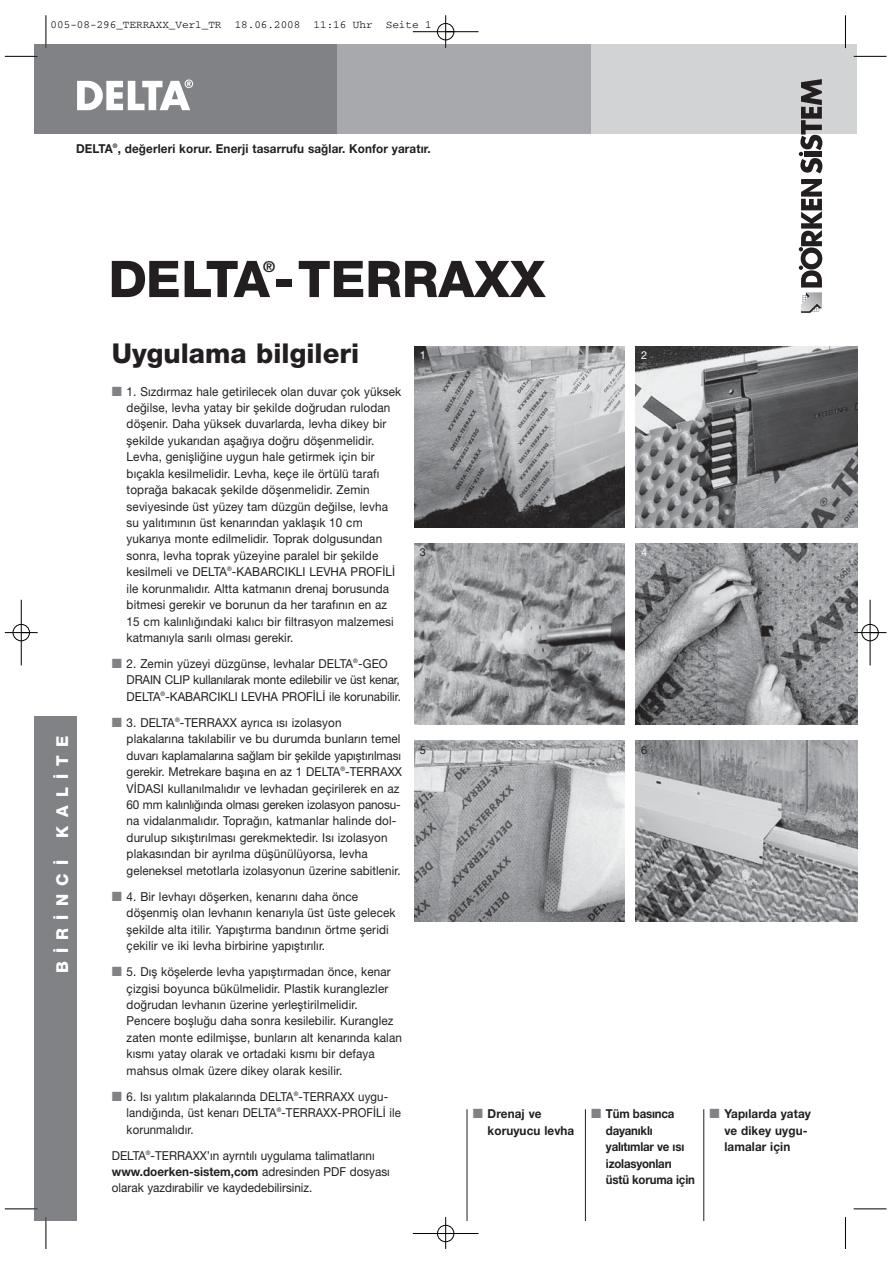
<style>
.page{position:relative;width:893px;height:1263px;background:#fff}
.page>*{position:absolute;margin:0;border:0;box-sizing:border-box;transform-origin:0 0}
.t1{font:800 50.7px "Helvetica Neue TU";color:#231f20}
.t2{font:800 27.45px "Helvetica Neue TU";color:#231f20}
.t3{font:800 16.5px "Helvetica Neue TU";letter-spacing:.505em;color:#fff}
.t4{font:700 15px "Helvetica Neue TU";color:#231f20}
.t5{font:12.3px/16.5px "Helvetica Neue TU";letter-spacing:.01em;color:#231f20;scale:.95 1}
.t6{font:700 12.3px/16.5px "Helvetica Neue TU";letter-spacing:.01em;color:#231f20;scale:.95 1}
.t7{font:12.3px/16.5px "Helvetica Neue TU";letter-spacing:.01em;color:#231f20;scale:.93 1}
.t8{font:700 12.3px/16.5px "Helvetica Neue TU";letter-spacing:-.015em;color:#231f20;scale:.93 1}
.t9{font:10.95px "Courier";color:#000}
.t10{font:10.95px "Helvetica Neue TU";color:#fff}
.t11{font:10.95px "Helvetica Neue TU";color:#231f20}
.s1{font-family:"European Pi Three";color:#808285}
.s2{font-weight:700}
.s3{font-family:"European Pi Three";font-weight:400;color:#808285}
</style>
<div class="page">
<div style="left:34px;top:716px;width:43px;height:505px;background:#808285"></div>
<img style="left:415px;top:346px;width:209px;height:181px">
<img style="left:415px;top:543px;width:209px;height:181px">
<img style="left:415px;top:741px;width:209px;height:180px">
<img style="left:636px;top:741px;width:221px;height:180px">
<img style="left:636px;top:346px;width:221px;height:181px">
<img style="left:636px;top:543px;width:221px;height:181px">
<div style="left:337px;top:45px;width:254px;height:89px;background:#a7a9ac"></div>
<div style="left:591px;top:45px;width:266px;height:89px;background:#d1d3d4"></div>
<div style="left:34px;top:45px;width:303px;height:89px;background:#808285"></div>
<svg style="left:77px;top:79px;width:116px;height:31px"></svg>
<hr style="left:585px;top:1109px;width:1px;height:112px;background:#231f20">
<hr style="left:467px;top:1109px;width:1px;height:112px;background:#231f20">
<hr style="left:703px;top:1109px;width:1px;height:112px;background:#231f20">
<svg style="left:799px;top:179px;width:23px;height:134px"></svg>
<svg style="left:799px;top:79px;width:23px;height:94px"></svg>
<hr style="left:46px;top:15px;width:1px;height:33px;background:#000">
<hr style="left:5px;top:56px;width:33px;height:1px;background:#000">
<hr style="left:845px;top:15px;width:1px;height:33px;background:#000">
<hr style="left:854px;top:56px;width:32px;height:1px;background:#000">
<hr style="left:46px;top:1217px;width:1px;height:32px;background:#000">
<hr style="left:5px;top:1209px;width:33px;height:1px;background:#000">
<hr style="left:845px;top:1217px;width:1px;height:32px;background:#000">
<hr style="left:854px;top:1209px;width:32px;height:1px;background:#000">
<div style="left:861px;top:624px;width:18px;height:17px;border:1px solid #fff;border-radius:50%"></div>
<hr style="left:413px;top:31px;width:65px;height:1px;background:#000">
<hr style="left:413px;top:1233px;width:65px;height:1px;background:#000">
<hr style="left:21px;top:600px;width:1px;height:65px;background:#000">
<hr style="left:870px;top:600px;width:1px;height:65px;background:#000">
<hr style="left:445px;top:15px;width:1px;height:33px;background:#000">
<hr style="left:445px;top:1217px;width:1px;height:32px;background:#000">
<hr style="left:5px;top:632px;width:33px;height:1px;background:#000">
<hr style="left:854px;top:632px;width:32px;height:1px;background:#000">
<div style="left:437px;top:23px;width:17px;height:17px;border:1px solid #000;border-radius:50%"></div>
<div style="left:437px;top:1225px;width:17px;height:17px;border:1px solid #000;border-radius:50%"></div>
<div style="left:13px;top:624px;width:17px;height:17px;border:1px solid #000;border-radius:50%"></div>
<div style="left:862px;top:624px;width:16px;height:17px;border:1px solid #000;border-radius:50%"></div>
<p class="t9" style="left:51px;top:21px;width:383px">005-08-296_TERRAXX_Verl_TR 18.06.2008 11:16 Uhr Seite 1</p>
<p class="t6" style="left:76px;top:141px;width:375px">DELTA<sup>®</sup>, de¤erleri korur. Enerji tasarrufu sa¤lar. Konfor yarat›r.</p>
<h3 class="t3" style="left:53px;top:838px;width:104px;rotate:-90deg">KAL‹TE</h3>
<h3 class="t3" style="left:53px;top:973px;width:115px;rotate:-90deg">B‹R‹NC‹</h3>
<p class="t4" style="left:263px;top:262px;width:14px">®</p>
<h1 class="t1" style="left:109px;top:250px;width:438px">DELTA-TERRAXX</h1>
<h2 class="t2" style="left:112px;top:337px;width:249px">Uygulama bilgileri</h2>
<p class="t5" style="left:127px;top:384px;width:291px;text-indent:-15px"><span class="s1">-</span> 1. S›zd›rmaz hale getirilecek olan duvar çok yüksek de¤ilse, levha yatay bir flekilde do¤rudan rulodan döflenir. Daha yüksek duvarlarda, levha dikey bir flekilde yukar›dan afla¤›ya do¤ru döflenmelidir.<br>Levha, geniflli¤ine uygun hale getirmek için bir b›çakla kesilmelidir. Levha, keçe ile örtülü taraf› topra¤a bakacak flekilde döflenmelidir. Zemin seviyesinde üst yüzey tam düzgün de¤ilse, levha su yal›t›m›n›n üst kenar›ndan yaklafl›k 10 cm yukar›ya monte edilmelidir. Toprak dolgusundan sonra, levha toprak yüzeyine paralel bir flekilde kesilmeli ve DELTA<sup>®</sup>-KABARCIKLI LEVHA PROF‹L‹ ile korunmal›d›r. Altta katman›n drenaj borusunda bitmesi gerekir ve borunun da her taraf›n›n en az 15 cm kal›nl›¤›ndaki kal›c› bir filtrasyon malzemesi katman›yla sar›l› olmas› gerekir.</p>
<p class="t5" style="left:127px;top:657px;width:290px;text-indent:-15px"><span class="s1">-</span> 2. Zemin yüzeyi düzgünse, levhalar DELTA<sup>®</sup>-GEO<br>DRAIN CLIP kullan›larak monte edilebilir ve üst kenar,<br>DELTA<sup>®</sup>-KABARCIKLI LEVHA PROF‹L‹ ile korunabilir.</p>
<p class="t5" style="left:127px;top:716px;width:291px;text-indent:-15px"><span class="s1">-</span> 3. DELTA<sup>®</sup>-TERRAXX ayr›ca ›s› izolasyon plakalar›na tak›labilir ve bu durumda bunlar›n temel duvar› kaplamalar›na sa¤lam bir flekilde yap›flt›r›lmas› gerekir. Metrekare bafl›na en az 1 DELTA<sup>®</sup>-TERRAXX V‹DASI kullan›lmal›d›r ve levhadan geçirilerek en az 60 mm kal›nl›¤›nda olmas› gereken izolasyon panosu&shy;na vidalanmal›d›r. Topra¤›n, katmanlar halinde dol&shy;durulup s›k›flt›r›lmas› gerekmektedir. Is› izolasyon plakas›ndan bir ayr›lma düflünülüyorsa, levha geleneksel metotlarla izolasyonun üzerine sabitlenir.</p>
<p class="t5" style="left:127px;top:890px;width:285px;text-indent:-15px"><span class="s1">-</span> 4. Bir levhay› döflerken, kenar›n› daha önce döflenmifl olan levhan›n kenar›yla üst üste gelecek flekilde alta itilir. Yap›flt›rma band›n›n örtme fleridi çekilir ve iki levha birbirine yap›flt›r›l›r.</p>
<p class="t5" style="left:127px;top:965px;width:291px;text-indent:-15px"><span class="s1">-</span> 5. D›fl köflelerde levha yap›flt›rmadan önce, kenar çizgisi boyunca bükülmelidir. Plastik kuranglezler do¤rudan levhan›n üzerine yerlefltirilmelidir.<br>Pencere bofllu¤u daha sonra kesilebilir. Kuranglez zaten monte edilmiflse, bunlar›n alt kenar›nda kalan k›sm› yatay olarak ve ortadaki k›sm› bir defaya mahsus olmak üzere dikey olarak kesilir.</p>
<p class="t7" style="left:127px;top:1089px;width:297px;text-indent:-15px"><span class="s1">-</span> 6. Is› yal›t›m plakalar›nda DELTA<sup>®</sup>-TERRAXX uygu&shy;land›¤›nda, üst kenar› DELTA<sup>®</sup>-TERRAXX-PROF‹L‹ ile korunmal›d›r.</p>
<p class="t5" style="left:112px;top:1148px;width:294px">DELTA<sup>®</sup>-TERRAXX’›n ayrnt›l› uygulama talimatlar›n› <span class="s2">www.doerken-sistem,com</span> adresinden PDF dosyas› olarak yazd›rabilir ve kaydedebilirsiniz.</p>
<p class="t10" style="left:420px;top:352px;width:8px">1</p>
<p class="t11" style="left:420px;top:549px;width:8px">3</p>
<p class="t10" style="left:641px;top:352px;width:8px">2</p>
<p class="t10" style="left:641px;top:549px;width:8px">4</p>
<p class="t11" style="left:420px;top:746px;width:8px">5</p>
<p class="t11" style="left:641px;top:746px;width:8px">6</p>
<p class="t6" style="left:487px;top:1107px;width:93px;text-indent:-15px"><span class="s3">-</span> Drenaj ve koruyucu levha</p>
<p class="t8" style="left:606px;top:1107px;width:97px;text-indent:-15px"><span class="s3">-</span> Tüm bas›nca dayan›kl› yal›t›mlar ve ›s› izolasyonlar› üstü koruma için</p>
<p class="t6" style="left:724px;top:1107px;width:93px;text-indent:-15px"><span class="s3">-</span> Yap›larda yatay ve dikey uygu&shy;lamalar için</p>
</div>
